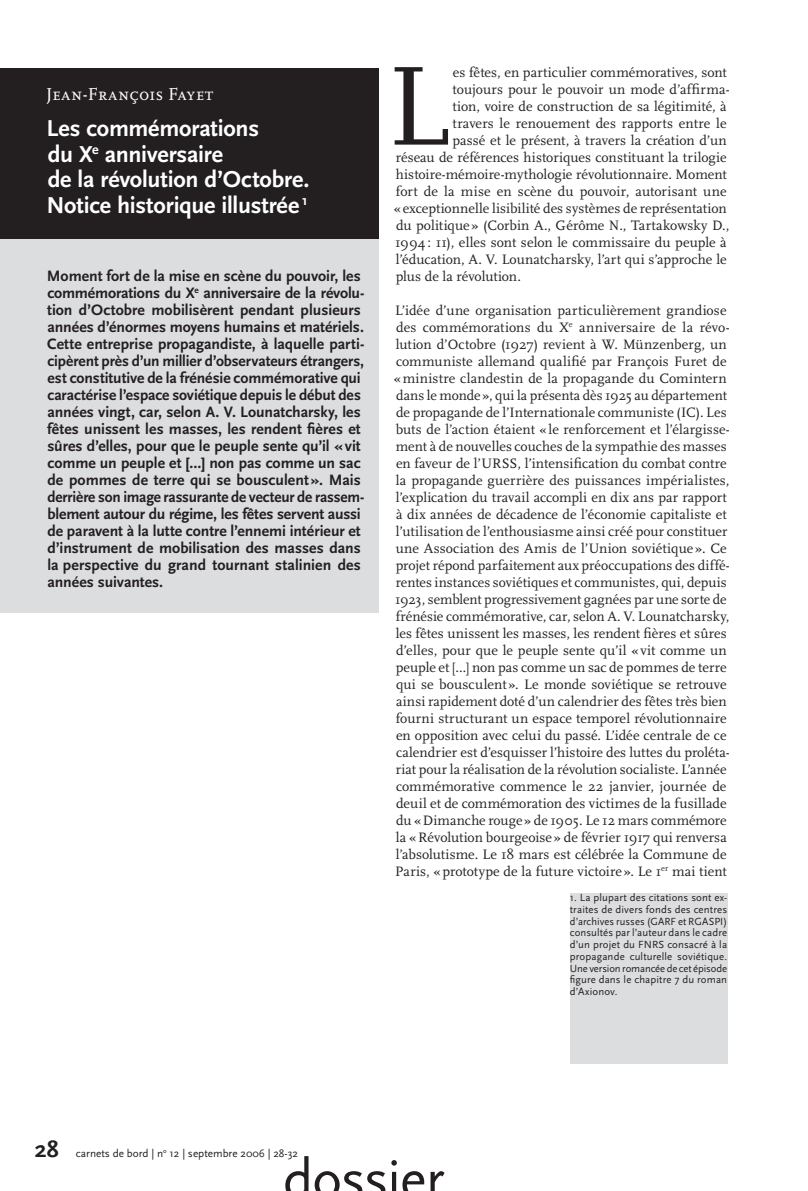
<style>
.page{position:relative;width:808px;height:1191px;background:#fff}
.page>*{position:absolute;margin:0;border:0;box-sizing:border-box;transform-origin:0 0}
.t1{font:57px "Scala Sans";letter-spacing:-.02em;color:#231f20}
.t2{font:700 24px/25.5px "Scala Sans";letter-spacing:-.01em;color:#fff}
.t3{font:700 24px "Scala Sans";color:#231f20}
.t4{font:18px "Scala Caps";letter-spacing:.01em;color:#fff}
.t5{font:700 15.75px/17px "Scala Sans";letter-spacing:-.005em;color:#231f20}
.t6{font:14.25px/17px "Scala";color:#231f20}
.t7{font:11.25px "Scala Sans";color:#231f20}
.t8{font:10.8px/11.7px "Scala Sans";letter-spacing:.01em;color:#231f20;text-align:justify}
</style>
<div class="page">
<div style="left:0;top:145px;width:378px;height:467px;background:#dcdddf"></div>
<div style="left:0;top:68px;width:378px;height:170px;background:#231f20"></div>
<svg style="left:395px;top:67px;width:53px;height:78px"></svg>
<div style="left:570px;top:893px;width:157px;height:170px;background:#dcdddf"></div>
<p class="t4" style="left:46px;top:84px;width:168px">Jean-François Fayet</p>
<h2 class="t2" style="left:46px;top:116px;width:265px">Les commémorations<br>du X<sup>e</sup> anniversaire<br>de la révolution d’Octobre.<br>Notice historique illustrée <sup>1</sup></h2>
<p class="t5" style="left:47px;top:267px;width:319px">Moment fort de la mise en scène du pouvoir, les commémorations du X<sup>e</sup> anniversaire de la révolu&shy;tion d’Octobre mobilisèrent pendant plusieurs années d’énormes moyens humains et matériels.<br>Cette entreprise propagandiste, à laquelle parti&shy;cipèrent près d’un millier d’observateurs étrangers, est constitutive de la frénésie commémorative qui caractérise l’espace soviétique depuis le début des années vingt, car, selon A. V. Lounatcharsky, les fêtes unissent les masses, les rendent fières et sûres d’elles, pour que le peuple sente qu’il «vit comme un peuple et […] non pas comme un sac de pommes de terre qui se bousculent». Mais derrière son image rassurante de vecteur de rassem&shy;blement autour du régime, les fêtes servent aussi de paravent à la lutte contre l’ennemi intérieur et d’instrument de mobilisation des masses dans la perspective du grand tournant stalinien des années suivantes.</p>
<p class="t6" style="left:453px;top:64px;width:276px">es fêtes, en particulier commémoratives, sont</p>
<p class="t6" style="left:453px;top:81px;width:279px">toujours pour le pouvoir un mode d’affirma-</p>
<p class="t6" style="left:453px;top:98px;width:276px">tion, voire de construction de sa légitimité, à</p>
<p class="t6" style="left:453px;top:115px;width:275px">travers le renouement des rapports entre le</p>
<p class="t6" style="left:452px;top:132px;width:276px">passé et le présent, à travers la création d’un</p>
<p class="t6" style="left:396px;top:149px;width:332px">réseau de références historiques constituant la trilogie</p>
<p class="t6" style="left:396px;top:166px;width:332px">histoire-mémoire-mythologie révolutionnaire. Moment</p>
<p class="t6" style="left:396px;top:183px;width:332px">fort de la mise en scène du pouvoir, autorisant une</p>
<p class="t6" style="left:394px;top:200px;width:334px">«exceptionnelle lisibilité des systèmes de représentation</p>
<p class="t6" style="left:396px;top:217px;width:335px">du politique » (Corbin A., Gérôme N., Tartakowsky D.,</p>
<p class="t6" style="left:395px;top:234px;width:333px">1994: 11), elles sont selon le commissaire du peuple à</p>
<p class="t6" style="left:396px;top:251px;width:332px">l’éducation, A. V. Lounatcharsky, l’art qui s’approche le</p>
<p class="t6" style="left:396px;top:268px;width:127px">plus de la révolution.</p>
<p class="t6" style="left:394px;top:302px;width:337px">L’idée d’une organisation particulièrement grandiose des commémorations du X<sup>e</sup> anniversaire de la révo&shy;lution d’Octobre (1927) revient à W. Münzenberg, un communiste allemand qualifié par François Furet de «ministre clandestin de la propagande du Comintern dans le monde», qui la présenta dès 1925 au département de propagande de l’Internationale communiste (IC). Les buts de l’action étaient « le renforcement et l’élargisse&shy;ment à de nouvelles couches de la sympathie des masses en faveur de l’URSS, l’intensification du combat contre la propagande guerrière des puissances impérialistes, l’explication du travail accompli en dix ans par rapport à dix années de décadence de l’économie capitaliste et l’utilisation de l’enthousiasme ainsi créé pour constituer une Association des Amis de l’Union soviétique ». Ce projet répond parfaitement aux préoccupations des diffé&shy;rentes instances soviétiques et communistes, qui, depuis 1923, semblent progressivement gagnées par une sorte de frénésie commémorative, car, selon A. V. Lounatcharsky, les fêtes unissent les masses, les rendent fières et sûres d’elles, pour que le peuple sente qu’il « vit comme un peuple et […] non pas comme un sac de pommes de terre qui se bousculent ». Le monde soviétique se retrouve ainsi rapidement doté d’un calendrier des fêtes très bien fourni structurant un espace temporel révolutionnaire en opposition avec celui du passé. L’idée centrale de ce calendrier est d’esquisser l’histoire des luttes du proléta&shy;riat pour la réalisation de la révolution socialiste. L’année commémorative commence le 22 janvier, journée de deuil et de commémoration des victimes de la fusillade du «Dimanche rouge» de 1905. Le 12 mars commémore la «Révolution bourgeoise» de février 1917 qui renversa l’absolutisme. Le 18 mars est célébrée la Commune de Paris, «prototype de la future victoire». Le 1<sup>er</sup> mai tient</p>
<p class="t8" style="left:570px;top:892px;width:159px">1. La plupart des citations sont ex&shy;traites de divers fonds des centres d’archives russes (GARF et RGASPI) consultés par l’auteur dans le cadre d’un projet du FNRS consacré à la propagande culturelle soviétique.<br>Une version romancée de cet épisode figure dans le chapitre 7 du roman d’Axionov.</p>
<h2 class="t3" style="left:35px;top:1136px;width:25px">28</h2>
<p class="t7" style="left:76px;top:1147px;width:224px">carnets de bord | n<sup>o</sup> 12 | septembre 2006 | 28-32</p>
<h1 class="t1" style="left:283px;top:1148px;width:163px">dossier</h1>
</div>
